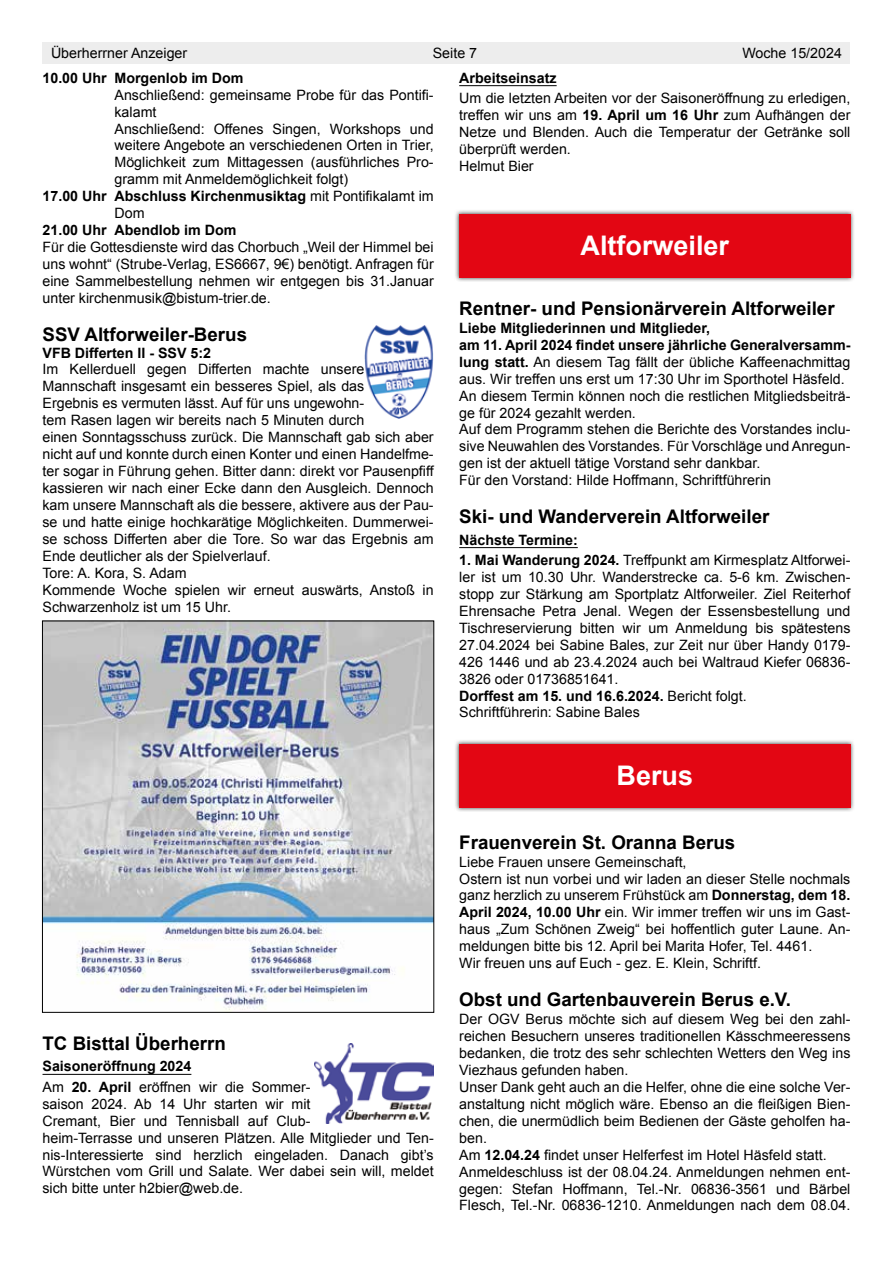
<style>
.page{position:relative;width:893px;height:1263px;background:#fff}
.page>*{position:absolute;margin:0;border:0;box-sizing:border-box;transform-origin:0 0}
.t1{font:700 27px "Arial";color:#fff}
.t2{font:700 18.75px "Arial";color:#000}
.t3{font:14.25px/17px "Arial";color:#000}
.t4{font:700 14.25px/20.4px "Arial";color:#000}
.s1{font-weight:400}
.s2{font-weight:700}
</style>
<div class="page">
<div style="left:43px;top:43px;width:807px;height:21px;background:#ededed"></div>
<hr style="left:43px;top:1074px;width:148px;height:1px;background:#000">
<img style="left:364px;top:325px;width:70px;height:93px">
<img style="left:44px;top:623px;width:388px;height:387px">
<div style="left:42px;top:621px;width:392px;height:391px;border:1px solid #000"></div>
<img style="left:314px;top:1043px;width:120px;height:80px">
<hr style="left:459px;top:85px;width:98px;height:1px;background:#000">
<hr style="left:459px;top:547px;width:119px;height:1px;background:#000">
<div style="left:455px;top:209px;width:400px;height:73px;background:#000;opacity:.7"></div>
<div style="left:459px;top:214px;width:391px;height:63px;background:#e30613"></div>
<div style="left:455px;top:739px;width:400px;height:73px;background:#000;opacity:.7"></div>
<div style="left:459px;top:744px;width:391px;height:63px;background:#e30613"></div>
<p class="t3" style="left:51px;top:45px;width:138px">Überherrner Anzeiger</p>
<p class="t3" style="left:433px;top:45px;width:46px">Seite 7</p>
<p class="t3" style="left:742px;top:45px;width:101px">Woche 15/2024</p>
<p class="t4" style="left:43px;top:68px;width:203px">10.00 Uhr Morgenlob im Dom</p>
<p class="t3" style="left:115px;top:86px;width:321px">Anschließend: gemeinsame Probe für das Pontifi-</p>
<p class="t3" style="left:115px;top:103px;width:43px">kalamt</p>
<p class="t3" style="left:115px;top:120px;width:321px">Anschließend: Offenes Singen, Workshops und</p>
<p class="t3" style="left:115px;top:137px;width:321px">weitere Angebote an verschiedenen Orten in Trier,</p>
<p class="t3" style="left:115px;top:154px;width:321px">Möglichkeit zum Mittagessen (ausführliches Pro-</p>
<p class="t3" style="left:115px;top:171px;width:235px">gramm mit Anmeldemöglichkeit folgt)</p>
<p class="t4" style="left:43px;top:187px;width:393px">17.00 Uhr Abschluss Kirchenmusiktag <span class="s1">mit Pontifikalamt im</span></p>
<p class="t3" style="left:115px;top:205px;width:32px">Dom</p>
<p class="t4" style="left:43px;top:220px;width:195px">21.00 Uhr Abendlob im Dom</p>
<p class="t3" style="left:43px;top:239px;width:393px;text-align:justify">Für die Gottesdienste wird das Chorbuch „Weil der Himmel bei uns wohnt“ (Strube-Verlag, ES6667, 9€) benötigt. Anfragen für eine Sammelbestellung nehmen wir entgegen bis 31.Januar unter kirchenmusik@bistum-trier.de.</p>
<h2 class="t2" style="left:43px;top:322px;width:206px">SSV Altforweiler-Berus</h2>
<p class="t4" style="left:43px;top:343px;width:170px">VFB Differten II - SSV 5:2</p>
<p class="t3" style="left:43px;top:361px;width:393px">Im Kellerduell gegen Differten machte unsere Mannschaft insgesamt ein besseres Spiel, als das<br>Ergebnis es vermuten lässt. Auf für uns ungewohn-<br>tem Rasen lagen wir bereits nach 5 Minuten durch<br>einen Sonntagsschuss zurück. Die Mannschaft gab sich aber nicht auf und konnte durch einen Konter und einen Handelfme&shy;ter sogar in Führung gehen. Bitter dann: direkt vor Pausenpfiff kassieren wir nach einer Ecke dann den Ausgleich. Dennoch kam unsere Mannschaft als die bessere, aktivere aus der Pau&shy;se und hatte einige hochkarätige Möglichkeiten. Dummerwei&shy;se schoss Differten aber die Tore. So war das Ergebnis am Ende deutlicher als der Spielverlauf.<br>Tore: A. Kora, S. Adam<br>Kommende Woche spielen wir erneut auswärts, Anstoß in Schwarzenholz ist um 15 Uhr.</p>
<p class="t4" style="left:459px;top:68px;width:99px">Arbeitseinsatz</p>
<p class="t3" style="left:459px;top:90px;width:393px">Um die letzten Arbeiten vor der Saisoneröffnung zu erledigen, treffen wir uns am <span class="s2">19. April um 16 Uhr</span> zum Aufhängen der Netze und Blenden. Auch die Temperatur der Getränke soll überprüft werden.<br>Helmut Bier</p>
<h1 class="t1" style="left:581px;top:228px;width:150px">Altforweiler</h1>
<h2 class="t2" style="left:459px;top:296px;width:377px">Rentner- und Pensionärverein Altforweiler</h2>
<p class="t3" style="left:459px;top:319px;width:393px"><span class="s2">Liebe Mitgliederinnen und Mitglieder,<br>am 11. April 2024 findet unsere jährliche Generalversamm&shy;lung statt.</span> An diesem Tag fällt der übliche Kaffeenachmittag aus. Wir treffen uns erst um 17:30 Uhr im Sporthotel Häsfeld.<br>An diesem Termin können noch die restlichen Mitgliedsbeiträ&shy;ge für 2024 gezahlt werden.<br>Auf dem Programm stehen die Berichte des Vorstandes inclu&shy;sive Neuwahlen des Vorstandes. Für Vorschläge und Anregun&shy;gen ist der aktuell tätige Vorstand sehr dankbar.<br>Für den Vorstand: Hilde Hoffmann, Schriftführerin</p>
<h2 class="t2" style="left:459px;top:504px;width:312px">Ski- und Wanderverein Altforweiler</h2>
<p class="t4" style="left:459px;top:530px;width:120px">Nächste Termine:</p>
<p class="t3" style="left:459px;top:552px;width:393px"><span class="s2">1. Mai Wanderung 2024.</span> Treffpunkt am Kirmesplatz Altforwei&shy;ler ist um 10.30 Uhr. Wanderstrecke ca. 5-6 km. Zwischen&shy;stopp zur Stärkung am Sportplatz Altforweiler. Ziel Reiterhof Ehrensache Petra Jenal. Wegen der Essensbestellung und Tischreservierung bitten wir um Anmeldung bis spätestens 27.04.2024 bei Sabine Bales, zur Zeit nur über Handy 0179- 426 1446 und ab 23.4.2024 auch bei Waltraud Kiefer 06836- 3826 oder 01736851641.<br><span class="s2">Dorffest am 15. und 16.6.2024.</span> Bericht folgt.<br>Schriftführerin: Sabine Bales</p>
<h2 class="t2" style="left:43px;top:1031px;width:185px">TC Bisttal Überherrn</h2>
<p class="t4" style="left:43px;top:1057px;width:269px">Saisoneröffnung 2024<br><span class="s1">Am</span> 20. April <span class="s1">eröffnen wir die Sommer-</span></p>
<p class="t3" style="left:43px;top:1095px;width:393px">saison 2024. Ab 14 Uhr starten wir mit<br>Cremant, Bier und Tennisball auf Club-<br>heim-Terrasse und unseren Plätzen. Alle Mitglieder und Ten&shy;nis-Interessierte sind herzlich eingeladen. Danach gibt’s Würstchen vom Grill und Salate. Wer dabei sein will, meldet sich bitte unter h2bier@web.de.</p>
<h1 class="t1" style="left:617px;top:758px;width:78px">Berus</h1>
<h2 class="t2" style="left:459px;top:830px;width:278px">Frauenverein St. Oranna Berus</h2>
<p class="t3" style="left:459px;top:853px;width:393px">Liebe Frauen unsere Gemeinschaft,<br>Ostern ist nun vorbei und wir laden an dieser Stelle nochmals ganz herzlich zu unserem Frühstück am <span class="s2">Donnerstag, dem 18.<br>April 2024, 10.00 Uhr</span> ein. Wir immer treffen wir uns im Gast&shy;haus „Zum Schönen Zweig“ bei hoffentlich guter Laune. An&shy;meldungen bitte bis 12. April bei Marita Hofer, Tel. 4461.<br>Wir freuen uns auf Euch - gez. E. Klein, Schriftf.</p>
<h2 class="t2" style="left:459px;top:987px;width:333px">Obst und Gartenbauverein Berus e.V.</h2>
<p class="t3" style="left:459px;top:1011px;width:393px">Der OGV Berus möchte sich auf diesem Weg bei den zahl&shy;reichen Besuchern unseres traditionellen Kässchmeeressens bedanken, die trotz des sehr schlechten Wetters den Weg ins Viezhaus gefunden haben.<br>Unser Dank geht auch an die Helfer, ohne die eine solche Ver&shy;anstaltung nicht möglich wäre. Ebenso an die fleißigen Bien&shy;chen, die unermüdlich beim Bedienen der Gäste geholfen ha&shy;ben.<br>Am <span class="s2">12.04.24</span> findet unser Helferfest im Hotel Häsfeld statt.<br>Anmeldeschluss ist der 08.04.24. Anmeldungen nehmen ent&shy;gegen: Stefan Hoffmann, Tel.-Nr. 06836-3561 und Bärbel Flesch, Tel.-Nr. 06836-1210. Anmeldungen nach dem 08.04.</p>
</div>
